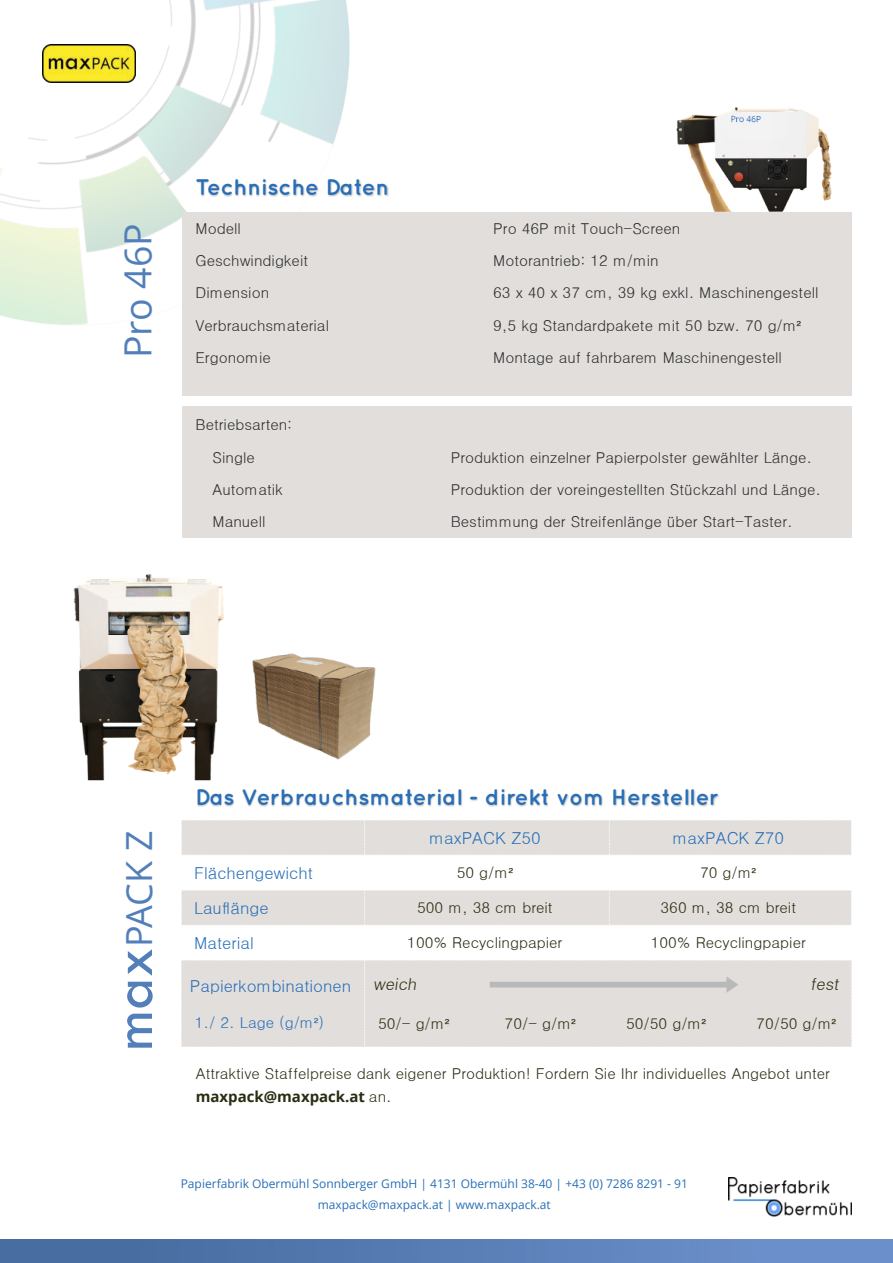
<style>
.page{position:relative;width:893px;height:1263px;background:#fff}
.page>*{position:absolute;margin:0;border:0;box-sizing:border-box;transform-origin:0 0}
.t1{font:37.5px "Open Sans";color:#527fba}
.t2{font:36px "Open Sans";color:#527fba}
.t3{font:700 22.5px "Quicksand";color:#286fb7}
.t4{font:16.5px "Dotum";color:#286fb7}
.t5{font:16.5px "Dotum";color:#292e12}
.t6{font:15px/32.2px "Dotum";color:#2b2d2f}
.t7{font:15px "Dotum";color:#292e12}
.t8{font:700 15px "Open Sans";color:#292e12}
.t9{font:15px "Dotum";color:#286fb7}
.t10{font:12px/21px "Open Sans";color:#286fb7;text-align:center}
.s1{font-family:"Tw Cen";font-weight:500;font-size:60px}
.s2{font-family:"Dotum";font-weight:400}
</style>
<div class="page">
<img style="left:0;top:1239px;width:893px;height:24px">
<svg style="left:0;top:0;width:381px;height:364px"></svg>
<img style="left:43px;top:45px;width:93px;height:38px">
<img style="left:73px;top:574px;width:151px;height:206px">
<div style="left:183px;top:407px;width:669px;height:131px;background:#e2dedb"></div>
<div style="left:183px;top:212px;width:669px;height:184px;background:#e2dedb"></div>
<img style="left:198px;top:789px;width:521px;height:17px">
<img style="left:197px;top:179px;width:192px;height:17px">
<svg style="left:181px;top:820px;width:671px;height:227px"></svg>
<img style="left:728px;top:1178px;width:123px;height:39px">
<img style="left:676px;top:108px;width:155px;height:104px">
<img style="left:252px;top:654px;width:123px;height:106px">
<h1 class="t1" style="left:123px;top:358px;width:136px;rotate:-90deg">Pro 46P</h1>
<h3 class="t3" style="left:196px;top:178px;width:195px">Technische Daten</h3>
<p class="t6" style="left:196px;top:212px;width:47px">Modell</p>
<p class="t6" style="left:493px;top:212px;width:189px">Pro 46P mit Touch-Screen</p>
<p class="t6" style="left:196px;top:245px;width:114px">Geschwindigkeit</p>
<p class="t6" style="left:493px;top:245px;width:167px">Motorantrieb: 12 m/min</p>
<p class="t6" style="left:196px;top:277px;width:75px">Dimension</p>
<p class="t6" style="left:493px;top:277px;width:327px">63 x 40 x 37 cm, 39 kg exkl. Maschinengestell</p>
<p class="t6" style="left:196px;top:309px;width:135px">Verbrauchsmaterial</p>
<p class="t6" style="left:493px;top:309px;width:310px">9,5 kg Standardpakete mit 50 bzw. 70 g/m²</p>
<p class="t6" style="left:196px;top:341px;width:77px">Ergonomie</p>
<p class="t6" style="left:493px;top:341px;width:290px">Montage auf fahrbarem Maschinengestell</p>
<p class="t6" style="left:213px;top:409px;width:81px;text-indent:-17px">Betriebsarten:<br>Single</p>
<p class="t6" style="left:451px;top:441px;width:363px">Produktion einzelner Papierpolster gewählter Länge.</p>
<p class="t6" style="left:213px;top:473px;width:72px">Automatik</p>
<p class="t6" style="left:451px;top:473px;width:372px">Produktion der voreingestellten Stückzahl und Länge.</p>
<p class="t6" style="left:213px;top:505px;width:55px">Manuell</p>
<p class="t6" style="left:451px;top:505px;width:344px">Bestimmung der Streifenlänge über Start-Taster.</p>
<h2 class="t2" style="left:124px;top:1050px;width:221px;rotate:-90deg"><span class="s1">max</span>PACK Z</h2>
<h3 class="t3" style="left:196px;top:788px;width:525px">Das Verbrauchsmaterial - direkt vom Hersteller</h3>
<p class="t4" style="left:429px;top:829px;width:113px">maxPACK Z50</p>
<p class="t4" style="left:672px;top:829px;width:113px">maxPACK Z70</p>
<p class="t4" style="left:194px;top:864px;width:120px">Flächengewicht</p>
<p class="t7" style="left:457px;top:865px;width:59px">50 g/m²</p>
<p class="t7" style="left:700px;top:865px;width:58px">70 g/m²</p>
<p class="t4" style="left:194px;top:899px;width:76px">Lauflänge</p>
<p class="t7" style="left:417px;top:900px;width:137px">500 m, 38 cm breit</p>
<p class="t7" style="left:660px;top:900px;width:137px">360 m, 38 cm breit</p>
<p class="t4" style="left:194px;top:934px;width:61px">Material</p>
<p class="t7" style="left:407px;top:935px;width:157px">100% Recyclingpapier</p>
<p class="t7" style="left:651px;top:935px;width:157px">100% Recyclingpapier</p>
<p class="t4" style="left:190px;top:977px;width:163px">Papierkombinationen</p>
<p class="t9" style="left:195px;top:1015px;width:131px">1./ 2. Lage (g/m²)</p>
<p class="t5" style="left:373px;top:976px;width:47px">weich</p>
<p class="t5" style="left:810px;top:976px;width:32px">fest</p>
<p class="t7" style="left:378px;top:1016px;width:73px">50/- g/m²</p>
<p class="t7" style="left:505px;top:1016px;width:73px">70/- g/m²</p>
<p class="t7" style="left:626px;top:1016px;width:82px">50/50 g/m²</p>
<p class="t7" style="left:756px;top:1016px;width:82px">70/50 g/m²</p>
<p class="t7" style="left:196px;top:1066px;width:636px">Attraktive Staffelpreise dank eigener Produktion! Fordern Sie Ihr individuelles Angebot unter</p>
<p class="t8" style="left:196px;top:1090px;width:198px">maxpack@maxpack.at <span class="s2">an.</span></p>
<p class="t10" style="left:181px;top:1174px;width:509px">Papierfabrik Obermühl Sonnberger GmbH | 4131 Obermühl 38-40 | +43 (0) 7286 8291 - 91 maxpack@maxpack.at | www.maxpack.at</p>
</div>
